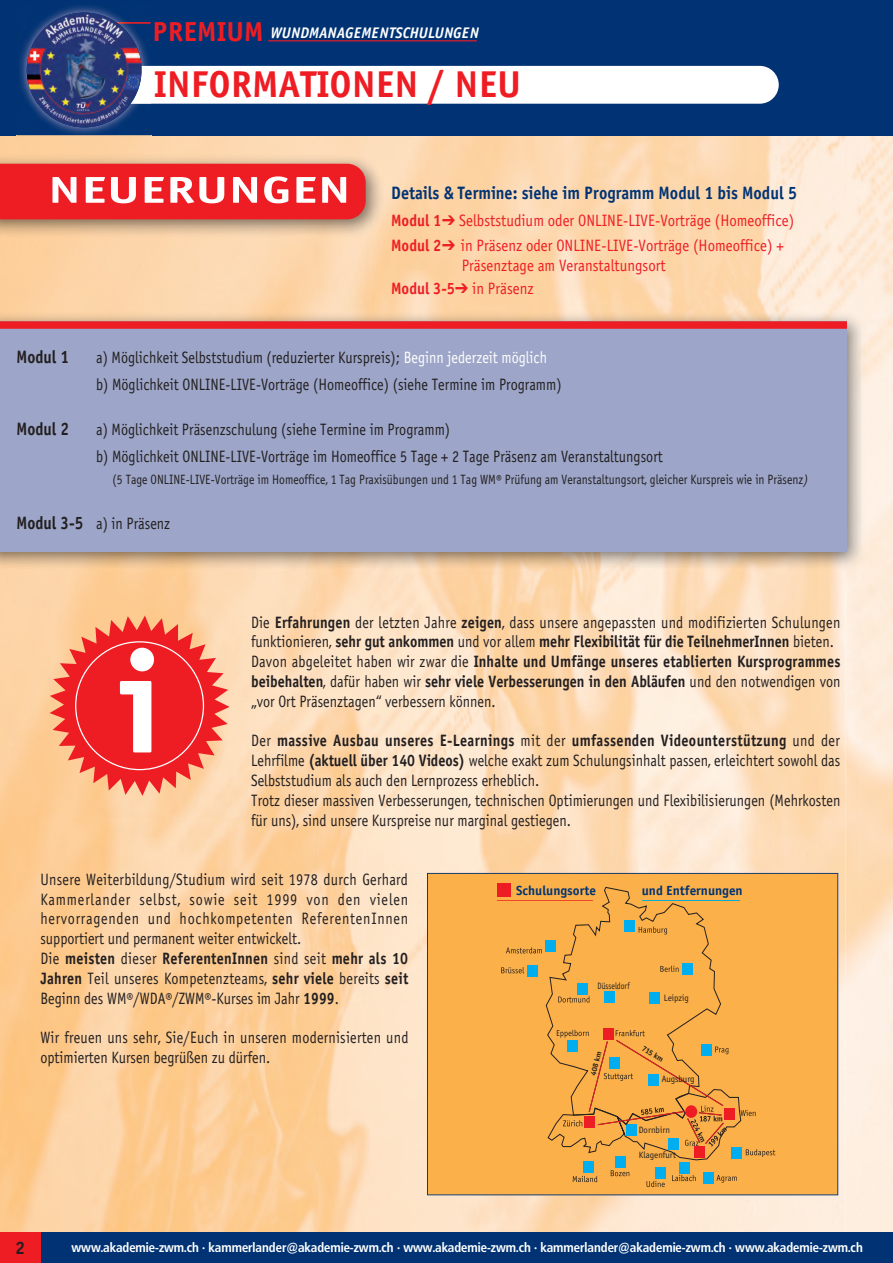
<style>
.page{position:relative;width:893px;height:1263px;background:#fff}
.page>*{position:absolute;margin:0;border:0;box-sizing:border-box;transform-origin:0 0}
.t1{font:144.75px "Officina Sans Bold ITC";color:#fff}
.t2{font:37.5px "Officina Sans Bold ITC";color:#ee1d23}
.t3{font:18px "Officina Sans Bold ITC";color:#013374;scale:.9 1}
.t4{font:18px "Officina Sans Bold ITC";color:#231f20;scale:.86 1}
.t5{font:18px "Officina Sans Bold ITC";color:#231f20}
.t6{font:16.5px/19.8px "Officina Sans Book ITC";color:#231f20;scale:.86 1}
.t7{font:16.5px/19.8px "Officina Sans Bold ITC";letter-spacing:.01em;color:#231f20;scale:.86 1}
.t8{font:16.5px/25.5px "Officina Sans Book ITC";color:#ee1d23;scale:.9 1}
.t9{font:italic 15.45px "Officina Sans Bold ITC";color:#fff;scale:.96 1}
.t10{font:13.5px "Officina Sans Book ITC";color:#231f20;scale:.86 1}
.t11{font:13.2px "Officina Sans Bold ITC";color:#013374}
.t12{font:700 13.05px "Frutiger Condensed BQ";color:#fff}
.t13{font:9.45px "Officina Sans";color:#231f20;scale:.96 1}
.t14{font:9.45px "Officina Sans";color:#231f20;scale:.82 1}
.t15{font:700 7.95px "Officina Sans";color:#231f20}
.t16{font:700 7.8px "Officina Sans";color:#231f20;scale:1.04 1}
.s1{font-style:normal;font-size:27.6px;color:#ee1d23}
.s2{font-size:37.5px;color:#fff}
.s3{font-family:"Officina Sans Bold ITC"}
.s4{color:#fff}
.s5{font-style:italic}
.s6{font-family:"Officina Sans Bold ITC";font-size:18px}
.s7{font-family:"Officina Sans Book ITC"}
</style>
<div class="page">
<img style="left:847px;top:135px;width:46px;height:1097px">
<img style="left:0;top:135px;width:847px;height:176px">
<img style="left:0;top:570px;width:634px;height:248px">
<img style="left:0;top:818px;width:476px;height:414px">
<img style="left:476px;top:818px;width:159px;height:55px">
<img style="left:794px;top:570px;width:53px;height:662px">
<div style="left:0;top:0;width:893px;height:135px;background:#013374"></div>
<div style="left:92px;top:66px;width:687px;height:38px;background:#fff;border-radius:19px"></div>
<hr style="left:268px;top:40px;width:209px;height:1px;background:#ee1d23">
<img style="left:17px;top:6px;width:134px;height:131px">
<img style="left:131px;top:66px;width:20px;height:38px">
<img style="left:116px;top:22px;width:34px;height:1px">
<img style="left:27px;top:13px;width:115px;height:114px;border-radius:50%">
<div style="left:0;top:1232px;width:893px;height:31px;background:#013374"></div>
<div style="left:0;top:1232px;width:40px;height:31px;background:#ee1d23"></div>
<svg style="left:427px;top:873px;width:411px;height:322px;background:#f0ab4b"></svg>
<div style="left:497px;top:883px;width:13px;height:14px;background:#ee1d23"></div>
<hr style="left:497px;top:900px;width:96px;height:1px;background:#ef4827">
<hr style="left:642px;top:900px;width:97px;height:1px;background:#08adcd">
<img style="left:0;top:154px;width:384px;height:84px">
<div style="left:0;top:163px;width:366px;height:57px;background:#ee1d23"></div>
<img style="left:0;top:311px;width:865px;height:259px">
<div style="left:0;top:321px;width:847px;height:231px;background:#9da6c8"></div>
<div style="left:0;top:321px;width:847px;height:8px;background:#ee1d23"></div>
<svg style="left:50px;top:615px;width:180px;height:181px;background:#f35e51"></svg>
<p class="t9" style="left:152px;top:24px;width:342px"><span class="s1">PREMIUM</span> WUNDMANAGEMENTSCHULUNGEN</p>
<h2 class="t2" style="left:154px;top:61px;width:369px">INFORMATIONEN / NEU</h2>
<p class="t3" style="left:48px;top:182px;width:834px"><span class="s2">NEUERUNGEN</span> Details &amp; Termine: siehe im Programm Modul 1 bis Modul 5</p>
<p class="t8" style="left:391px;top:208px;width:449px"><span class="s3">Modul 1</span>➔ Selbststudium oder ONLINE-LIVE-Vorträge (Homeoffice)<br><span class="s3">Modul 2</span>➔ in Präsenz oder ONLINE-LIVE-Vorträge (Homeoffice) +</p>
<p class="t8" style="left:391px;top:254px;width:306px;line-height:22.5px;text-indent:71px">Präsenztage am Veranstaltungsort<br><span class="s3">Modul 3-5</span>➔ in Präsenz</p>
<p class="t4" style="left:17px;top:345px;width:62px">Modul 1</p>
<p class="t6" style="left:96px;top:344px;width:543px;line-height:27px">a) Möglichkeit Selbststudium (reduzierter Kurspreis); <span class="s4">Beginn jederzeit möglich </span>b) Möglichkeit ONLINE-LIVE-Vorträge (Homeoffice) (siehe Termine im Programm)</p>
<p class="t4" style="left:17px;top:417px;width:62px">Modul 2</p>
<p class="t6" style="left:96px;top:416px;width:660px;line-height:27px">a) Möglichkeit Präsenzschulung (siehe Termine im Programm)<br>b) Möglichkeit ONLINE-LIVE-Vorträge im Homeoffice 5 Tage + 2 Tage Präsenz am Veranstaltungsort</p>
<p class="t10" style="left:113px;top:472px;width:810px">(5 Tage ONLINE-LIVE-Vorträge im Homeoffice, 1 Tag Praxisübungen und 1 Tag WM® Prüfung am Veranstaltungsort, gleicher Kurspreis wie in Präsenz<span class="s5">)</span></p>
<p class="t6" style="left:17px;top:514px;width:180px"><span class="s6">Modul 3-5</span> a) in Präsenz</p>
<h1 class="t1" style="left:118px;top:614px;width:45px">i</h1>
<p class="t6" style="left:251px;top:612px;width:687px">Die <span class="s3">Erfahrungen</span> der letzten Jahre <span class="s3">zeigen</span>, dass unsere angepassten und modifizierten Schulungen</p>
<p class="t7" style="left:251px;top:632px;width:687px"><span class="s7">funktionieren,</span> sehr gut ankommen <span class="s7">und vor allem</span> mehr Flexibilität für die TeilnehmerInnen <span class="s7">bieten.<br>Davon abgeleitet haben wir zwar die</span> Inhalte und Umfänge unseres etablierten Kursprogrammes beibehalten<span class="s7">, dafür haben wir</span> sehr viele Verbesserungen in den Abläufen <span class="s7">und den notwendigen von</span></p>
<p class="t6" style="left:251px;top:691px;width:286px">„vor Ort Präsenztagen“ verbessern können.</p>
<p class="t7" style="left:251px;top:731px;width:686px"><span class="s7">Der</span> massive Ausbau unseres E-Learnings <span class="s7">mit der</span> umfassenden Videounterstützung <span class="s7">und der</span></p>
<p class="t6" style="left:251px;top:751px;width:687px">Lehrfilme <span class="s3">(aktuell über 140 Videos)</span> welche exakt zum Schulungsinhalt passen, erleichtert sowohl das Selbststudium als auch den Lernprozess erheblich.<br>Trotz dieser massiven Verbesserungen, technischen Optimierungen und Flexibilisierungen (Mehrkosten für uns), sind unsere Kurspreise nur marginal gestiegen.</p>
<p class="t6" style="left:40px;top:869px;width:429px;text-align:justify">Unsere Weiterbildung/Studium wird seit 1978 durch Gerhard Kammerlander selbst, sowie seit 1999 von den vielen hervorragenden und hochkompetenten ReferentenInnen supportiert und permanent weiter entwickelt.</p>
<p class="t7" style="left:40px;top:948px;width:429px"><span class="s7">Die</span> meisten <span class="s7">dieser</span> ReferentenInnen <span class="s7">sind seit</span> mehr als 10</p>
<p class="t6" style="left:40px;top:968px;width:429px"><span class="s3">Jahren</span> Teil unseres Kompetenzteams, <span class="s3">sehr viele</span> bereits <span class="s3">seit<br></span>Beginn des WM®/WDA®/ZWM®-Kurses im Jahr <span class="s3">1999</span>.</p>
<p class="t6" style="left:40px;top:1028px;width:429px">Wir freuen uns sehr, Sie/Euch in unseren modernisierten und optimierten Kursen begrüßen zu dürfen.</p>
<p class="t11" style="left:516px;top:882px;width:81px">Schulungsorte</p>
<p class="t11" style="left:642px;top:882px;width:102px">und Entfernungen</p>
<p class="t14" style="left:598px;top:980px;width:41px">Düsseldorf</p>
<p class="t13" style="left:664px;top:993px;width:27px">Leipzig</p>
<p class="t16" style="left:588px;top:1074px;width:25px;rotate:-75deg">408 km</p>
<p class="t15" style="left:645px;top:1043px;width:25px;rotate:32deg">715 km</p>
<p class="t13" style="left:662px;top:1073px;width:36px">Augsburg</p>
<p class="t13" style="left:639px;top:1125px;width:34px">Dornbirn</p>
<p class="t13" style="left:639px;top:1149px;width:40px">Klagenfurt</p>
<p class="t5" style="left:15px;top:1237px;width:12px">2</p>
<p class="t12" style="left:71px;top:1239px;width:793px">www.akademie-zwm.ch · kammerlander@akademie-zwm.ch · www.akademie-zwm.ch · kammerlander@akademie-zwm.ch · www.akademie-zwm.ch</p>
</div>
